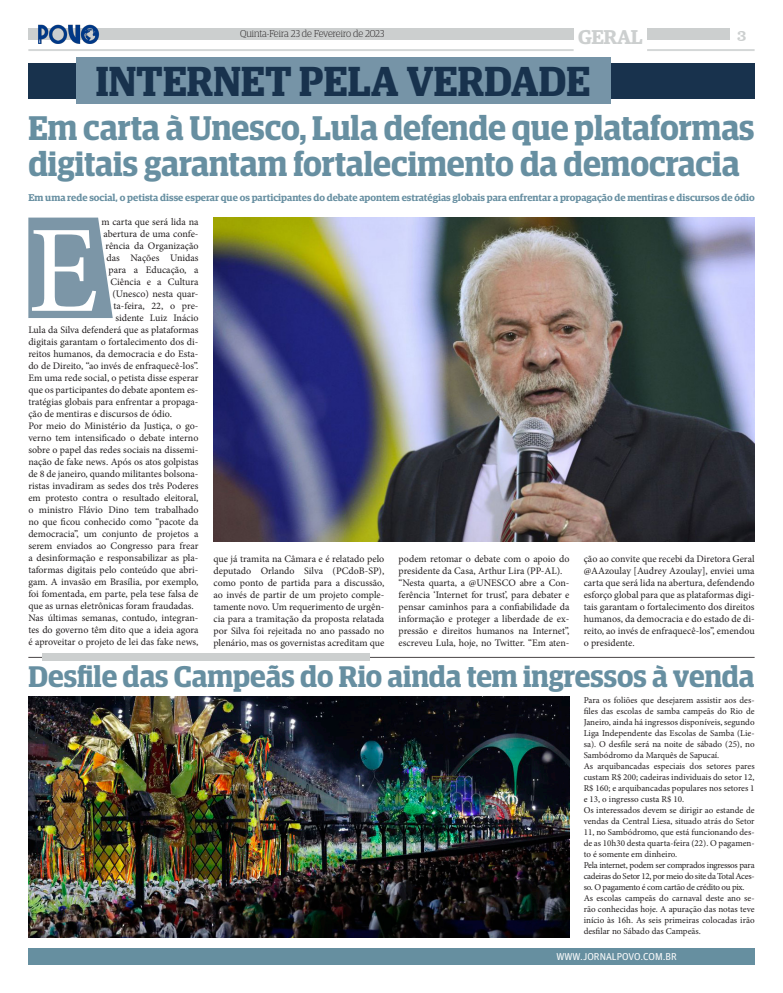
<style>
.page{position:relative;width:783px;height:993px;background:#fff}
.page>*{position:absolute;margin:0;border:0;box-sizing:border-box;transform-origin:0 0}
.t1{font:124px "Minion Pro";color:#fff}
.t2{font:600 42px "Guardian Egyptian Display";color:#18324d}
.t3{font:600 34.3px/36.3px "Guardian Egyptian Display";color:#678fa1}
.t4{font:600 29.9px "Guardian Egyptian Display";color:#678fa1}
.t5{font:600 20px "Guardian Egyptian";letter-spacing:-.02em;color:#cccfcf}
.t6{font:16px "Clarendon BT";color:#cccfcf}
.t7{font:10px/12px "Minion Pro";color:#231f20;text-align:justify}
.t8{font:300 10px "Guardian Egyptian Display";color:#231f20}
.t9{font:10px "Guardian Agate Sans G1 D Regular";color:#fff}
.t10{font:600 9.9px "Guardian Egyptian";color:#678fa1}
.t11{font:9px/11px "Minion Pro";letter-spacing:-.005em;color:#231f20;text-align:justify}
</style>
<div class="page">
<div style="left:28px;top:947px;width:726px;height:17px;background:#668fa0"></div>
<div style="left:28px;top:28px;width:545px;height:12px;background:#cccfcf"></div>
<div style="left:647px;top:28px;width:82px;height:12px;background:#cccfcf"></div>
<hr style="left:647px;top:49px;width:107px;height:2px;background:#cccfcf">
<hr style="left:28px;top:49px;width:545px;height:2px;background:#cccfcf">
<div style="left:28px;top:63px;width:726px;height:35px;background:#18324d"></div>
<div style="left:76px;top:57px;width:534px;height:47px;background:#7694a7"></div>
<hr style="left:28px;top:656px;width:726px;height:1px;background:#231f20">
<div style="left:43px;top:653px;width:327px;height:7px;background:#cccfcf"></div>
<svg style="left:28px;top:217px;width:85px;height:101px;background:#88a0af"></svg>
<img style="left:213px;top:217px;width:541px;height:324px">
<img style="left:28px;top:696px;width:541px;height:240px">
<img style="left:38px;top:24px;width:61px;height:20px">
<p class="t8" style="left:240px;top:28px;width:146px">Quinta-Feira 23 de Fevereiro de 2023</p>
<h3 class="t6" style="left:736px;top:25px;width:11px">3</h3>
<h3 class="t5" style="left:578px;top:22px;width:66px">GERAL</h3>
<p class="t2" style="left:96px;top:58px;width:496px">INTERNET PELA VERDADE</p>
<p class="t3" style="left:28px;top:110px;width:727px">Em carta à Unesco, Lula defende que plataformas digitais garantam fortalecimento da democracia</p>
<p class="t10" style="left:28px;top:190px;width:727px">Em uma rede social, o petista disse esperar que os participantes do debate apontem estratégias globais para enfrentar a propagação de mentiras e discursos de ódio</p>
<p class="t7" style="left:101px;top:216px;width:99px">m carta que será lida na</p>
<p class="t7" style="left:103px;top:228px;width:97px">abertura de uma confe-</p>
<p class="t7" style="left:105px;top:240px;width:94px">rência da Organização</p>
<p class="t7" style="left:106px;top:252px;width:93px">das Nações Unidas</p>
<p class="t7" style="left:108px;top:264px;width:91px">para a Educação, a</p>
<p class="t7" style="left:110px;top:276px;width:89px">Ciência e a Cultura</p>
<p class="t7" style="left:112px;top:288px;width:88px">(Unesco) nesta quar-</p>
<p class="t7" style="left:113px;top:300px;width:87px">ta-feira, 22, o pre-</p>
<p class="t7" style="left:115px;top:312px;width:85px">sidente Luiz Inácio</p>
<p class="t7" style="left:28px;top:324px;width:171px">Lula da Silva defenderá que as plataformas</p>
<p class="t7" style="left:28px;top:336px;width:172px">digitais garantam o fortalecimento dos di-</p>
<p class="t7" style="left:28px;top:348px;width:172px">reitos humanos, da democracia e do Esta-</p>
<p class="t7" style="left:28px;top:360px;width:172px">do de Direito, “ao invés de enfraquecê-los”.</p>
<p class="t7" style="left:28px;top:372px;width:172px">Em uma rede social, o petista disse esperar</p>
<p class="t7" style="left:28px;top:384px;width:172px">que os participantes do debate apontem es-</p>
<p class="t7" style="left:28px;top:396px;width:172px">tratégias globais para enfrentar a propaga-</p>
<p class="t7" style="left:28px;top:408px;width:145px">ção de mentiras e discursos de ódio.</p>
<p class="t7" style="left:28px;top:420px;width:172px">Por meio do Ministério da Justiça, o go&shy;verno tem intensificado o debate interno sobre o papel das redes sociais na dissemi&shy;nação de fake news. Após os atos golpistas de 8 de janeiro, quando militantes bolsona&shy;ristas invadiram as sedes dos três Poderes em protesto contra o resultado eleitoral, o ministro Flávio Dino tem trabalhado no que ficou conhecido como “pacote da democracia”, um conjunto de projetos a serem enviados ao Congresso para frear a desinformação e responsabilizar as pla&shy;taformas digitais pelo conteúdo que abri&shy;gam. A invasão em Brasília, por exemplo, foi fomentada, em parte, pela tese falsa de que as urnas eletrônicas foram fraudadas.</p>
<p class="t7" style="left:28px;top:612px;width:172px">Nas últimas semanas, contudo, integran&shy;tes do governo têm dito que a ideia agora é aproveitar o projeto de lei das fake news,</p>
<p class="t1" style="left:28px;top:188px;width:72px">E</p>
<p class="t7" style="left:213px;top:552px;width:172px">que já tramita na Câmara e é relatado pelo deputado Orlando Silva (PCdoB-SP), como ponto de partida para a discussão, ao invés de partir de um projeto comple&shy;tamente novo. Um requerimento de urgên&shy;cia para a tramitação da proposta relatada por Silva foi rejeitada no ano passado no plenário, mas os governistas acreditam que</p>
<p class="t7" style="left:398px;top:552px;width:172px">podem retomar o debate com o apoio do presidente da Casa, Arthur Lira (PP-AL).</p>
<p class="t7" style="left:583px;top:553px;width:172px">ção ao convite que recebi da Diretora Geral @AAzoulay [Audrey Azoulay], enviei uma carta que será lida na abertura, defendendo esforço global para que as plataformas digi&shy;tais garantam o fortalecimento dos direitos humanos, da democracia e do estado de di&shy;reito, ao invés de enfraquecê-los”, emendou o presidente.</p>
<p class="t4" style="left:28px;top:660px;width:727px">Desfile das Campeãs do Rio ainda tem ingressos à venda</p>
<p class="t11" style="left:583px;top:694px;width:172px">Para os foliões que desejarem assistir aos des&shy;files das escolas de samba campeãs do Rio de Janeiro, ainda há ingressos disponíveis, segundo Liga Independente das Escolas de Samba (Lie&shy;sa). O desfile será na noite de sábado (25), no Sambódromo da Marquês de Sapucaí.</p>
<p class="t11" style="left:583px;top:760px;width:172px">As arquibancadas especiais dos setores pares custam R$ 200; cadeiras individuais do setor 12, R$ 160; e arquibancadas populares nos setores 1 e 13, o ingresso custa R$ 10.</p>
<p class="t11" style="left:583px;top:804px;width:172px">Os interessados devem se dirigir ao estande de vendas da Central Liesa, situado atrás do Setor 11, no Sambódromo, que está funcionando des&shy;de as 10h30 desta quarta-feira (22). O pagamen&shy;to é somente em dinheiro.</p>
<p class="t11" style="left:583px;top:859px;width:172px">Pela internet, podem ser comprados ingressos para cadeiras do Setor 12, por meio do site da Total Aces&shy;so. O pagamento é com cartão de crédito ou pix.</p>
<p class="t11" style="left:583px;top:892px;width:172px">As escolas campeãs do carnaval deste ano se&shy;rão conhecidas hoje. A apuração das notas teve início às 16h. As seis primeiras colocadas irão desfilar no Sábado das Campeãs.</p>
<p class="t7" style="left:398px;top:576px;width:172px">“Nesta quarta, a @UNESCO abre a Con&shy;ferência ‘Internet for trust’, para debater e pensar caminhos para a confiabilidade da informação e proteger a liberdade de ex&shy;pressão e direitos humanos na Internet”, escreveu Lula, hoje, no Twitter. “Em aten-</p>
<p class="t9" style="left:556px;top:949px;width:122px">WWW.JORNALPOVO.COM.BR</p>
</div>
